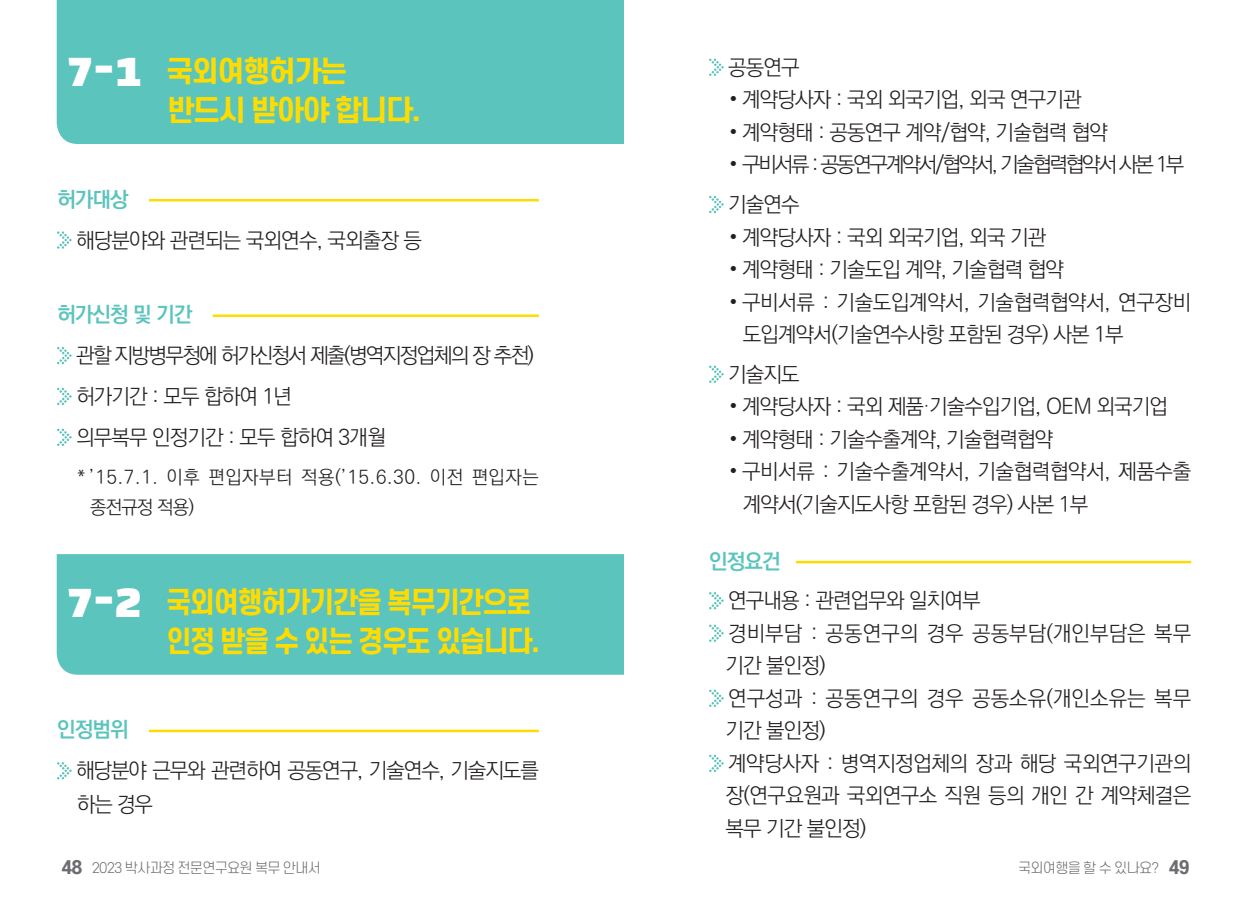
<style>
.page{position:relative;width:1248px;height:908px;background:#fff}
.page>*{position:absolute;margin:0;border:0;box-sizing:border-box;transform-origin:0 0}
.t1{font:45px "Black Han Sans";color:#fff}
.t2{font:800 28.5px/38.8px "S Core Dream 7";letter-spacing:-.06em;color:#ffdc01;text-align:right;scale:.93 1}
.t3{font:800 28.5px/38.8px "S Core Dream 7";letter-spacing:-.06em;color:#ffdc01}
.t4{font:21.25px/32.5px "Ko Pub World Dotum PL";letter-spacing:-.02em;color:#231f20}
.t5{font:21.25px/33.8px "Ko Pub World Dotum PL";letter-spacing:-.04em;color:#231f20}
.t6{font:21.25px/40.8px "Ko Pub World Dotum PL";letter-spacing:-.06em;color:#231f20}
.t7{font:21.25px/39.5px "Ko Pub World Dotum PL";letter-spacing:-.1em;color:#231f20}
.t8{font:21.25px "Ko Pub World Dotum PB";letter-spacing:-.04em;color:#5ac4bd}
.t9{font:18.75px/30px "Ko Pub World Dotum PL";letter-spacing:.03em;color:#231f20}
.t10{font:300 13.75px "S Core Dream 3";letter-spacing:-.06em;color:#6c6d70}
.s1{font-family:"Black Han Sans";font-weight:400;font-size:45px;color:#fff}
.s2{font-family:"S Core Dream 7";font-weight:800;font-size:17.5px}
</style>
<div class="page">
<div style="left:57px;top:0;width:567px;height:144px;background:#5ac4bd"></div>
<hr style="left:149px;top:199px;width:390px;height:2px;background:#ffdc01">
<svg style="left:57px;top:231px;width:15px;height:17px"></svg>
<hr style="left:213px;top:314px;width:326px;height:3px;background:#ffdc01">
<svg style="left:57px;top:347px;width:15px;height:17px"></svg>
<svg style="left:57px;top:387px;width:15px;height:18px"></svg>
<svg style="left:57px;top:428px;width:15px;height:18px"></svg>
<hr style="left:149px;top:729px;width:390px;height:2px;background:#ffdc01">
<svg style="left:57px;top:762px;width:15px;height:17px"></svg>
<div style="left:57px;top:554px;width:567px;height:120px;background:#5ac4bd"></div>
<svg style="left:709px;top:59px;width:14px;height:17px"></svg>
<svg style="left:709px;top:196px;width:14px;height:17px"></svg>
<svg style="left:709px;top:365px;width:14px;height:18px"></svg>
<hr style="left:795px;top:560px;width:396px;height:3px;background:#ffdc01">
<svg style="left:709px;top:592px;width:14px;height:17px"></svg>
<svg style="left:709px;top:624px;width:14px;height:17px"></svg>
<svg style="left:709px;top:689px;width:14px;height:17px"></svg>
<svg style="left:709px;top:754px;width:14px;height:17px"></svg>
<h1 class="t1" style="left:66px;top:49px;width:77px">7-1</h1>
<h2 class="t3" style="left:166px;top:51px;width:256px">국외여행허가는 반드시 받아야 합니다.</h2>
<p class="t8" style="left:57px;top:184px;width:73px">허가대상</p>
<p class="t5" style="left:76px;top:223px;width:347px">해당분야와 관련되는 국외연수, 국외출장 등</p>
<p class="t8" style="left:57px;top:299px;width:137px">허가신청 및 기간</p>
<p class="t6" style="left:76px;top:335px;width:459px">관할 지방병무청에 허가신청서 제출(병역지정업체의 장 추천) 허가기간 : 모두 합하여 1년<br>의무복무 인정기간 : 모두 합하여 3개월</p>
<p class="t9" style="left:90px;top:462px;width:450px;text-indent:-13px">* ’15.7.1. 이후 편입자부터 적용(’15.6.30. 이전 편입자는 종전규정 적용)</p>
<h2 class="t2" style="left:66px;top:582px;width:510px"><span class="s1">7-2</span> 국외여행허가기간을 복무기간으로 인정 받을 수 있는 경우도 있습니다.</h2>
<p class="t8" style="left:57px;top:714px;width:73px">인정범위</p>
<p class="t5" style="left:76px;top:754px;width:464px">해당분야 근무와 관련하여 공동연구, 기술연수, 기술지도를 하는 경우</p>
<p class="t5" style="left:728px;top:51px;width:73px">공동연구</p>
<p class="t5" style="left:729px;top:83px;width:354px">• 계약당사자 : 국외 외국기업, 외국 연구기관</p>
<p class="t5" style="left:729px;top:116px;width:380px">• 계약형태 : 공동연구 계약/협약, 기술협력 협약</p>
<p class="t7" style="left:728px;top:145px;width:457px">• 구비서류 : 공동연구계약서/협약서, 기술협력협약서 사본 1부 기술연수</p>
<p class="t5" style="left:729px;top:220px;width:318px">• 계약당사자 : 국외 외국기업, 외국 기관</p>
<p class="t5" style="left:729px;top:253px;width:336px">• 계약형태 : 기술도입 계약, 기술협력 협약</p>
<p class="t4" style="left:742px;top:286px;width:450px;text-indent:-14px">• 구비서류 : 기술도입계약서, 기술협력협약서, 연구장비 도입계약서(기술연수사항 포함된 경우) 사본 1부</p>
<p class="t5" style="left:728px;top:358px;width:73px">기술지도</p>
<p class="t5" style="left:729px;top:390px;width:440px">• 계약당사자 : 국외 제품·기술수입기업, OEM 외국기업</p>
<p class="t5" style="left:729px;top:422px;width:326px">• 계약형태 : 기술수출계약, 기술협력협약</p>
<p class="t4" style="left:742px;top:456px;width:450px;text-indent:-14px">• 구비서류 : 기술수출계약서, 기술협력협약서, 제품수출 계약서(기술지도사항 포함된 경우) 사본 1부</p>
<p class="t8" style="left:709px;top:545px;width:73px">인정요건</p>
<p class="t4" style="left:725px;top:584px;width:467px">연구내용 : 관련업무와 일치여부<br>경비부담 : 공동연구의 경우 공동부담(개인부담은 복무 기간 불인정)<br>연구성과 : 공동연구의 경우 공동소유(개인소유는 복무 기간 불인정)<br>계약당사자 : 병역지정업체의 장과 해당 국외연구기관의 장(연구요원과 국외연구소 직원 등의 개인 간 계약체결은 복무 기간 불인정)</p>
<p class="t10" style="left:61px;top:857px;width:261px"><span class="s2">48</span> 2023 박사과정 전문연구요원 복무 안내서</p>
<p class="t10" style="left:1018px;top:857px;width:173px">국외여행을 할 수 있나요? <span class="s2">49</span></p>
</div>
